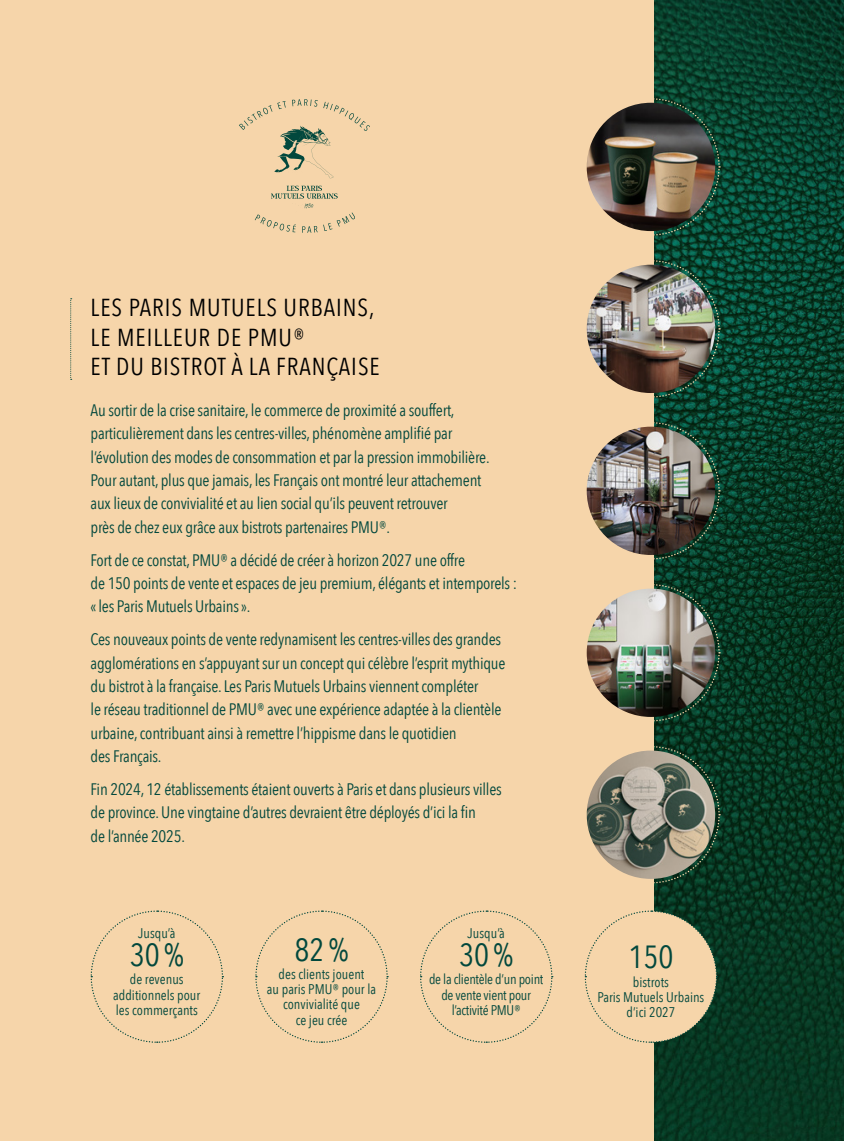
<style>
.page{position:relative;width:844px;height:1141px;background:#fff}
.page>*{position:absolute;margin:0;border:0;box-sizing:border-box;transform-origin:0 0}
.t1{font:32.02px "Avenir Next Condensed";color:#02483d}
.t2{font:24.5px/29.8px "Avenir Next Condensed";letter-spacing:.04em;color:#000}
.t3{font:16.62px/23.3px "Avenir Next Condensed";letter-spacing:-.015em;color:#02483d}
.t4{font:14px/15.2px "Avenir Next Condensed";color:#02483d;text-align:center}
.t5{font:14px/15.2px "Avenir Next Condensed";letter-spacing:-.02em;color:#02483d;text-align:center}
</style>
<div class="page">
<div style="left:0;top:0;width:655px;height:1141px;background:#f6d5aa"></div>
<img style="left:654px;top:0;width:189px;height:1141px">
<img style="left:586px;top:97px;width:134px;height:139px">
<img style="left:586px;top:259px;width:134px;height:139px">
<img style="left:586px;top:421px;width:134px;height:139px">
<img style="left:586px;top:583px;width:134px;height:139px">
<svg style="left:586px;top:745px;width:134px;height:139px;background:#828572"></svg>
<svg style="left:239px;top:99px;width:131px;height:79px"></svg>
<svg style="left:255px;top:186px;width:100px;height:47px"></svg>
<svg style="left:70px;top:298px;width:2px;height:82px"></svg>
<svg style="left:255px;top:910px;width:133px;height:133px"></svg>
<svg style="left:584px;top:910px;width:133px;height:133px"></svg>
<svg style="left:90px;top:910px;width:134px;height:133px"></svg>
<svg style="left:420px;top:910px;width:133px;height:133px"></svg>
<p class="t2" style="left:91px;top:291px;width:291px">LES PARIS MUTUELS URBAINS,<br>LE MEILLEUR DE PMU®<br>ET DU BISTROT À LA FRANÇAISE</p>
<p class="t3" style="left:91px;top:398px;width:400px">Au sortir de la crise sanitaire, le commerce de proximité a souffert, particulièrement dans les centres-villes, phénomène amplifié par l’évolution des modes de consommation et par la pression immobilière.<br>Pour autant, plus que jamais, les Français ont montré leur attachement aux lieux de convivialité et au lien social qu’ils peuvent retrouver<br>près de chez eux grâce aux bistrots partenaires PMU®.</p>
<p class="t3" style="left:91px;top:547px;width:428px">Fort de ce constat, PMU® a décidé de créer à horizon 2027 une offre<br>de 150 points de vente et espaces de jeu premium, élégants et intemporels : « les Paris Mutuels Urbains ».</p>
<p class="t3" style="left:91px;top:627px;width:416px">Ces nouveaux points de vente redynamisent les centres-villes des grandes agglomérations en s’appuyant sur un concept qui célèbre l’esprit mythique du bistrot à la française. Les Paris Mutuels Urbains viennent compléter<br>le réseau traditionnel de PMU® avec une expérience adaptée à la clientèle urbaine, contribuant ainsi à remettre l’hippisme dans le quotidien<br>des Français.</p>
<p class="t3" style="left:91px;top:777px;width:412px">Fin 2024, 12 établissements étaient ouverts à Paris et dans plusieurs villes de province. Une vingtaine d’autres devraient être déployés d’ici la fin<br>de l’année 2025.</p>
<p class="t4" style="left:138px;top:924px;width:39px">Jusqu’à</p>
<p class="t1" style="left:130px;top:927px;width:56px">30%</p>
<p class="t4" style="left:113px;top:971px;width:89px">de revenus additionnels pour les commerçants</p>
<p class="t1" style="left:294px;top:922px;width:56px">82%</p>
<p class="t4" style="left:267px;top:966px;width:110px">des clients jouent<br>au paris PMU® pour la convivialité que<br>ce jeu crée</p>
<p class="t4" style="left:467px;top:924px;width:39px">Jusqu’à</p>
<p class="t1" style="left:459px;top:927px;width:56px">30%</p>
<p class="t5" style="left:429px;top:971px;width:116px">de la clientèle d’un point de vente vient pour l’activité PMU®</p>
<p class="t1" style="left:628px;top:930px;width:47px">150</p>
<p class="t4" style="left:597px;top:974px;width:108px">bistrots<br>Paris Mutuels Urbains d’ici 2027</p>
</div>
